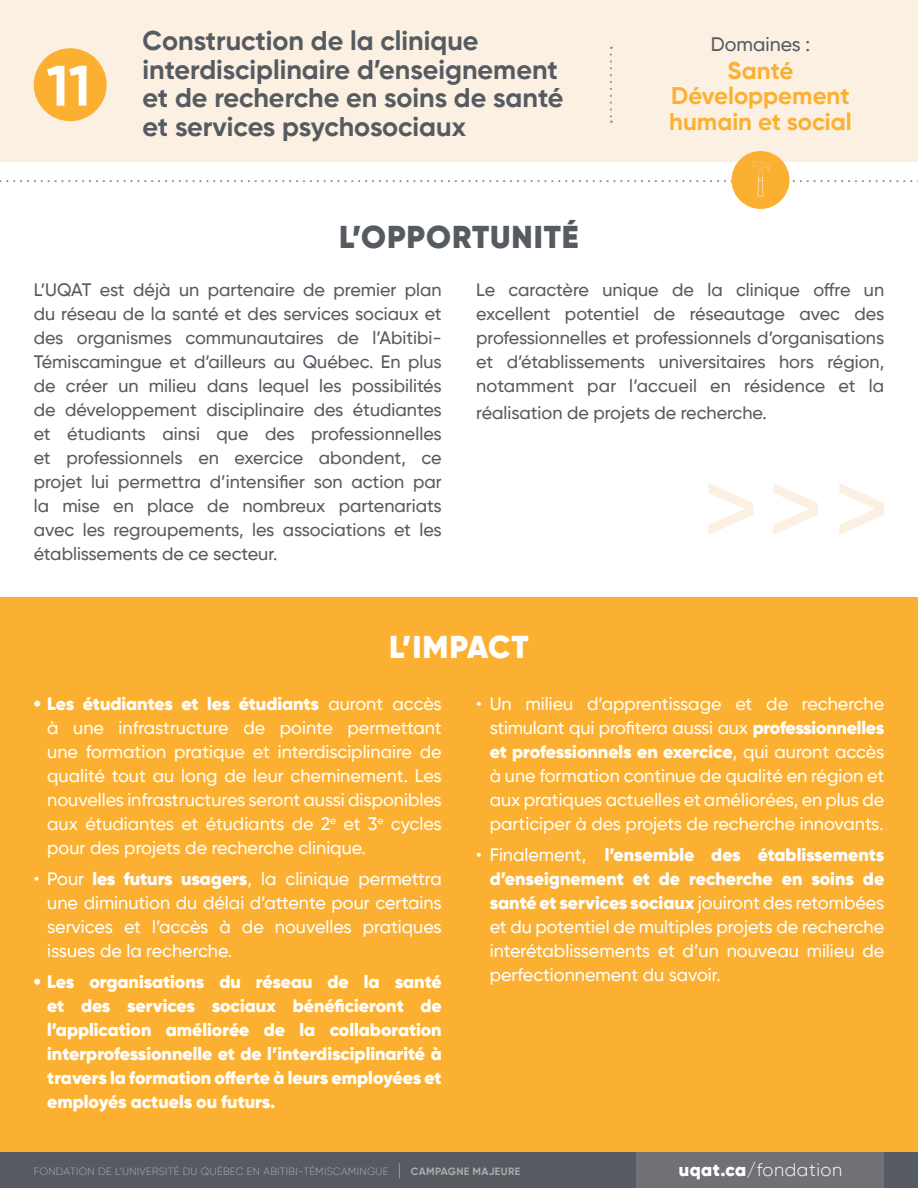
<style>
.page{position:relative;width:918px;height:1188px;background:#fff}
.page>*{position:absolute;margin:0;border:0;box-sizing:border-box;transform-origin:0 0}
.t1{font:700 57px "Gilroy";color:#fff}
.courant{font:900 31.5px "Gilroy";letter-spacing:.03em;color:#565b61}
.courant-2{font:900 31.5px "Gilroy";letter-spacing:.02em;color:#fff}
.t2{font:700 27px/28.5px "Gilroy";color:#565b61}
.courant-3{font:700 24px/25.5px "Gilroy";color:#fbb031}
.courant-4{font:500 19.5px "Gilroy";color:#565b61}
.t3{font:500 18px/24px "Gilroy";color:#fff;text-align:justify}
.Courant_3{font:500 18px/24px "Gilroy";color:#565b61;text-align:justify}
.t4{font:900 18px/24px "Gilroy";color:#fff;text-align:justify}
.t5{font:300 18px "Gilroy";letter-spacing:.03em;color:#fff}
.t6{font:300 10.5px "Gilroy";letter-spacing:.03em;color:#acaaad}
.s1{font-weight:900}
.s2{font-size:16.5px}
.s3{font-weight:700}
</style>
<div class="page">
<div style="left:0;top:0;width:918px;height:162px;background:#fbf0e1"></div>
<div style="left:0;top:597px;width:918px;height:555px;background:#fbb031"></div>
<div style="left:0;top:1152px;width:918px;height:36px;background:#565b61"></div>
<div style="left:637px;top:1152px;width:247px;height:36px;background:#707176"></div>
<div style="left:34px;top:48px;width:73px;height:73px;background:#fbb031;border-radius:50%"></div>
<svg style="left:610px;top:55px;width:2px;height:68px"></svg>
<svg style="left:708px;top:483px;width:45px;height:52px"></svg>
<svg style="left:773px;top:483px;width:45px;height:52px"></svg>
<svg style="left:839px;top:483px;width:45px;height:52px"></svg>
<div style="left:732px;top:151px;width:57px;height:58px;background:#fbb031;border-radius:50%"></div>
<svg style="left:0;top:161px;width:918px;height:36px"></svg>
<p class="t1" style="left:46px;top:50px;width:46px">11</p>
<p class="t2" style="left:143px;top:26px;width:422px">Construction de la clinique interdisciplinaire d’enseignement et de recherche en soins de santé et services psychosociaux</p>
<p class="courant-4" style="left:711px;top:32px;width:101px">Domaines :</p>
<p class="courant-3" style="left:728px;top:58px;width:67px">Santé</p>
<p class="courant-3" style="left:669px;top:83px;width:184px">Développement humain et social</p>
<p class="courant" style="left:339px;top:217px;width:241px">L’OPPORTUNITÉ</p>
<p class="Courant_3" style="left:34px;top:278px;width:410px">L’UQAT est déjà un partenaire de premier plan du réseau de la santé et des services sociaux et des organismes communautaires de l’Abitibi-Témiscamingue et d’ailleurs au Québec. En plus de créer un milieu dans lequel les possibilités de développement disciplinaire des étudiantes et étudiants ainsi que des professionnelles et professionnels en exercice abondent, ce projet lui permettra d’intensifier son action par la mise en place de nombreux partenariats avec les regroupements, les associations et les établissements de ce secteur.</p>
<p class="Courant_3" style="left:476px;top:277px;width:410px">Le caractère unique de la clinique offre un excellent potentiel de réseautage avec des professionnelles et professionnels d’organisations et d’établissements universitaires hors région, notamment par l’accueil en résidence et la</p>
<p class="Courant_3" style="left:476px;top:400px;width:292px">réalisation de projets de recherche.</p>
<p class="courant-2" style="left:389px;top:627px;width:141px">L’IMPACT</p>
<p class="t3" style="left:47px;top:692px;width:396px;text-indent:-14px"><span class="s1">• Les étudiantes et les étudiants</span> auront accès à une infrastructure de pointe permettant une formation pratique et interdisciplinaire de qualité tout au long de leur cheminement. Les nouvelles infrastructures seront aussi disponibles aux étudiantes et étudiants de 2<sup>e</sup> et 3<sup>e</sup> cycles pour des projets de recherche clinique.</p>
<p class="t3" style="left:47px;top:866px;width:396px;text-indent:-14px">• Pour <span class="s1">les futurs usagers</span>, la clinique permettra une diminution du délai d’attente pour certains services et l’accès à de nouvelles pratiques issues de la recherche.</p>
<p class="t4" style="left:47px;top:969px;width:396px;text-indent:-14px">• Les organisations du réseau de la santé et des services sociaux bénéficieront de l’application améliorée de la collaboration interprofessionnelle et de l’interdisciplinarité à travers la formation offerte à leurs employées et employés actuels ou futurs.</p>
<p class="t3" style="left:490px;top:692px;width:396px;text-indent:-14px">• Un milieu d’apprentissage et de recherche stimulant qui profitera aussi aux <span class="s1">professionnelles et professionnels en exercice</span>, qui auront accès à une formation continue de qualité en région et aux pratiques actuelles et améliorées, en plus de participer à des projets de recherche innovants.</p>
<p class="t3" style="left:490px;top:842px;width:396px;text-indent:-14px">• Finalement, <span class="s1">l’ensemble des établissements d’enseignement et de recherche en soins de santé et services sociaux</span> jouiront des retombées et du potentiel de multiples projets de recherche interétablissements et d’un nouveau milieu de perfectionnement du savoir.</p>
<p class="t6" style="left:34px;top:1165px;width:488px">FONDATION DE L’UNIVERSITÉ DU QUÉBEC EN ABITIBI-TÉMISCAMINGUE <span class="s2">|</span> <span class="s3">CAMPAGNE MAJEURE</span></p>
<p class="t5" style="left:679px;top:1159px;width:165px"><span class="s1">uqat.ca</span>/fondation</p>
</div>
